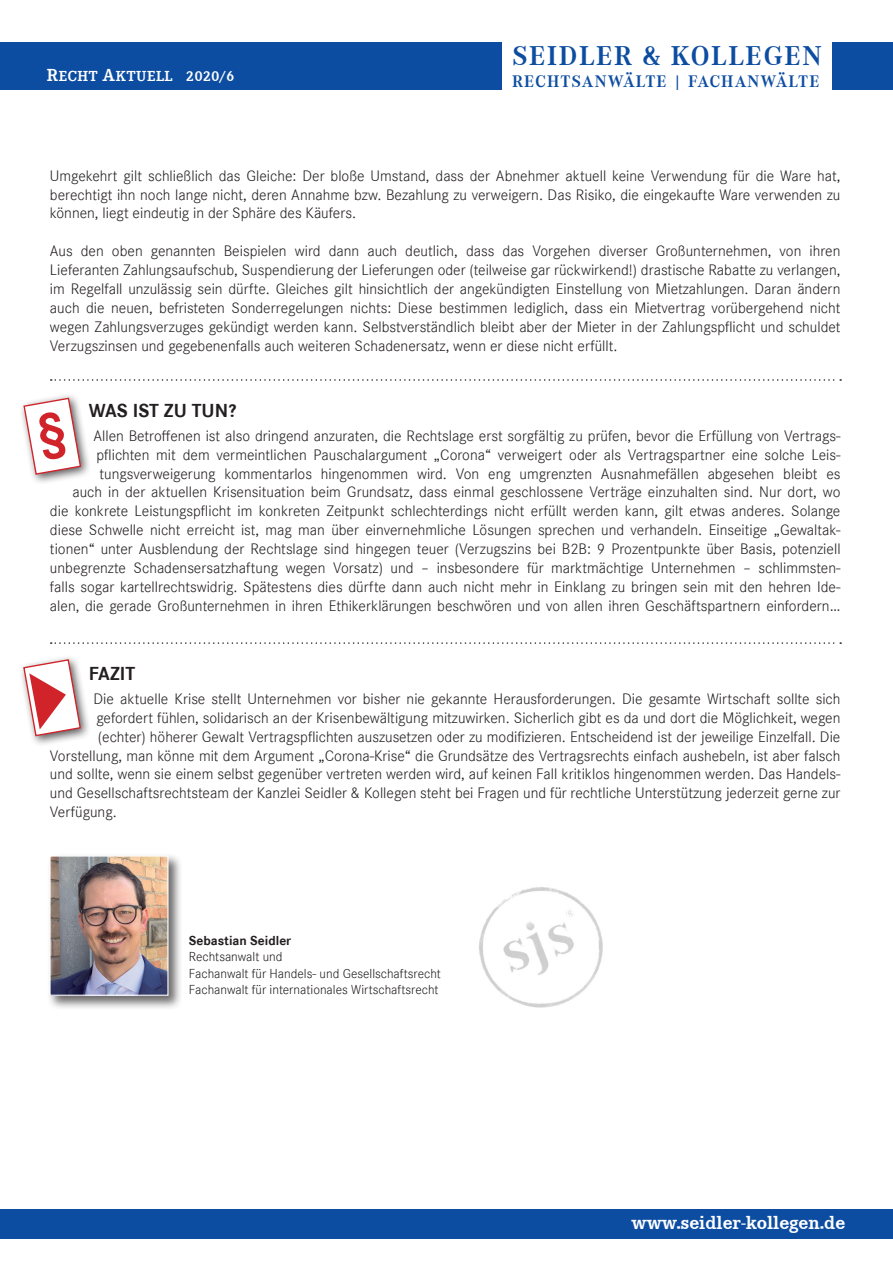
<style>
.page{position:relative;width:893px;height:1263px;background:#fff}
.page>*{position:absolute;margin:0;border:0;box-sizing:border-box;transform-origin:0 0}
.t1{font:700 28.05px "Corporate A";letter-spacing:.06em;color:#0d4da1}
.t2{font:700 19.5px "Corporate E";color:#fff}
.No_Spacing{font:700 19.5px "Corporate S";color:#231f20}
.t3{font:700 17.25px "Corporate A";letter-spacing:.06em;color:#0d4da1}
.t4{font:15.75px/18.9px "Corporate S Ligh";color:#231f20;text-align:justify}
.Standard__Web{font:700 15px "Corporate E";letter-spacing:.04em;color:#fff}
.t5{font:13.5px "Corporate S Ligh";color:#231f20}
.t6{font:700 13.5px "Corporate S";color:#231f20}
.s1{font-size:18px}
</style>
<div class="page">
<div style="left:0;top:43px;width:502px;height:47px;background:#0d4da1"></div>
<div style="left:0;top:1210px;width:893px;height:29px;background:#0d4da1"></div>
<div style="left:832px;top:43px;width:61px;height:47px;background:#0d4da1"></div>
<svg style="left:51px;top:379px;width:790px;height:2px"></svg>
<svg style="left:51px;top:642px;width:790px;height:2px"></svg>
<div style="left:18px;top:654px;width:74px;height:93px;background:#231f20;opacity:.75"></div>
<svg style="left:22px;top:658px;width:60px;height:79px"></svg>
<div style="left:47px;top:853px;width:136px;height:157px;background:#231f20;opacity:.67"></div>
<img style="left:51px;top:857px;width:116px;height:137px">
<div style="left:49px;top:855px;width:120px;height:141px;border:1px solid #fff"></div>
<img style="left:479px;top:887px;width:124px;height:121px">
<div style="left:19px;top:393px;width:73px;height:93px;background:#231f20;opacity:.75"></div>
<svg style="left:23px;top:397px;width:59px;height:79px"></svg>
<p class="Standard__Web" style="left:47px;top:67px;width:189px"><span class="s1">R</span>ECHT <span class="s1">A</span>KTUELL 2020/6</p>
<p class="t1" style="left:512px;top:41px;width:311px">SEIDLER &amp; KOLLEGEN</p>
<p class="t3" style="left:512px;top:72px;width:309px">RECHTSANWÄLTE | FACHANWÄLTE</p>
<p class="t4" style="left:50px;top:166px;width:792px">Umgekehrt gilt schließlich das Gleiche: Der bloße Umstand, dass der Abnehmer aktuell keine Verwendung für die Ware hat, berechtigt ihn noch lange nicht, deren Annahme bzw. Bezahlung zu verweigern. Das Risiko, die eingekaufte Ware verwenden zu können, liegt eindeutig in der Sphäre des Käufers.</p>
<p class="t4" style="left:50px;top:242px;width:792px">Aus den oben genannten Beispielen wird dann auch deutlich, dass das Vorgehen diverser Großunternehmen, von ihren Lieferanten Zahlungsaufschub, Suspendierung der Lieferungen oder (teilweise gar rückwirkend!) drastische Rabatte zu verlangen, im Regelfall unzulässig sein dürfte. Gleiches gilt hinsichtlich der angekündigten Einstellung von Mietzahlungen. Daran ändern auch die neuen, befristeten Sonderregelungen nichts: Diese bestimmen lediglich, dass ein Mietvertrag vorübergehend nicht wegen Zahlungsverzuges gekündigt werden kann. Selbstverständlich bleibt aber der Mieter in der Zahlungspflicht und schuldet Verzugszinsen und gegebenenfalls auch weiteren Schadenersatz, wenn er diese nicht erfüllt.</p>
<p class="No_Spacing" style="left:89px;top:399px;width:149px">WAS IST ZU TUN?</p>
<p class="t4" style="left:50px;top:426px;width:792px;text-align:right">Allen Betroffenen ist also dringend anzuraten, die Rechtslage erst sorgfältig zu prüfen, bevor die Erfüllung von Vertrags&shy;pflichten mit dem vermeintlichen Pauschalargument „Corona“ verweigert oder als Vertragspartner eine solche Leis&shy;tungsverweigerung kommentarlos hingenommen wird. Von eng umgrenzten Ausnahmefällen abgesehen bleibt es<br>auch in der aktuellen Krisensituation beim Grundsatz, dass einmal geschlossene Verträge einzuhalten sind. Nur dort, wo<br>die konkrete Leistungspflicht im konkreten Zeitpunkt schlechterdings nicht erfüllt werden kann, gilt etwas anderes. Solange diese Schwelle nicht erreicht ist, mag man über einvernehmliche Lösungen sprechen und verhandeln. Einseitige „Gewaltak&shy;tionen“ unter Ausblendung der Rechtslage sind hingegen teuer (Verzugszins bei B2B: 9 Prozentpunkte über Basis, potenziell unbegrenzte Schadensersatzhaftung wegen Vorsatz) und – insbesondere für marktmächtige Unternehmen – schlimmsten&shy;falls sogar kartellrechtswidrig. Spätestens dies dürfte dann auch nicht mehr in Einklang zu bringen sein mit den hehren Ide&shy;alen, die gerade Großunternehmen in ihren Ethikerklärungen beschwören und von allen ihren Geschäftspartnern einfordern…</p>
<p class="No_Spacing" style="left:89px;top:662px;width:48px">FAZIT</p>
<p class="t4" style="left:93px;top:689px;width:748px">Die aktuelle Krise stellt Unternehmen vor bisher nie gekannte Herausforderungen. Die gesamte Wirtschaft sollte sich</p>
<p class="t4" style="left:96px;top:708px;width:745px">gefordert fühlen, solidarisch an der Krisenbewältigung mitzuwirken. Sicherlich gibt es da und dort die Möglichkeit, wegen</p>
<p class="t4" style="left:98px;top:727px;width:744px">(echter) höherer Gewalt Vertragspflichten auszusetzen oder zu modifizieren. Entscheidend ist der jeweilige Einzelfall. Die</p>
<p class="t4" style="left:50px;top:746px;width:792px">Vorstellung, man könne mit dem Argument „Corona-Krise“ die Grundsätze des Vertragsrechts einfach aushebeln, ist aber falsch</p>
<p class="t4" style="left:50px;top:765px;width:792px">und sollte, wenn sie einem selbst gegenüber vertreten werden wird, auf keinen Fall kritiklos hingenommen werden. Das Handels-</p>
<p class="t4" style="left:50px;top:784px;width:792px">und Gesellschaftsrechtsteam der Kanzlei Seidler &amp; Kollegen steht bei Fragen und für rechtliche Unterstützung jederzeit gerne zur</p>
<p class="t4" style="left:50px;top:803px;width:68px">Verfügung.</p>
<p class="t6" style="left:189px;top:933px;width:104px">Sebastian Seidler</p>
<p class="t5" style="left:189px;top:949px;width:95px">Rechtsanwalt und</p>
<p class="t5" style="left:189px;top:965px;width:254px">Fachanwalt für Handels- und Gesellschaftsrecht</p>
<p class="t5" style="left:189px;top:982px;width:251px">Fachanwalt für internationales Wirtschaftsrecht</p>
<p class="t2" style="left:631px;top:1212px;width:215px">www.seidler-kollegen.de</p>
</div>
